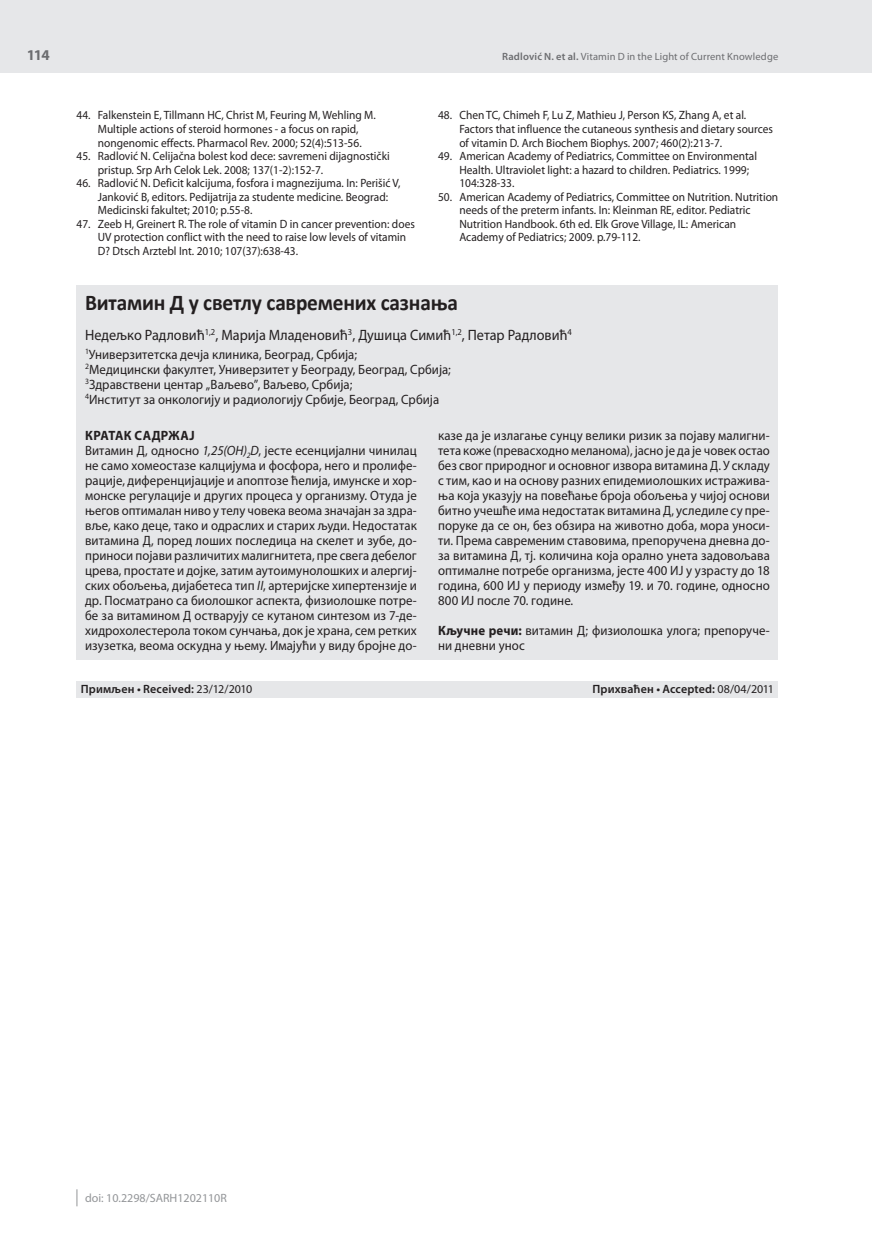
<style>
.page{position:relative;width:872px;height:1234px;background:#fff}
.page>*{position:absolute;margin:0;border:0;box-sizing:border-box;transform-origin:0 0}
.t1{font:700 22.5px "Calibri";letter-spacing:-.01em;color:#231f20;scale:.95 1}
.t2{font:15px "Myriad Pro";color:#231f20;scale:.95 1}
.t3{font:700 15px "Myriad Pro";color:#6c6d70}
.t4{font:13.5px/15px "Myriad Pro";letter-spacing:.005em;color:#231f20;scale:.95 1}
.t5{font:12px/13.5px "Myriad Pro";color:#231f20;scale:.95 1}
.t6{font:600 12px "Myriad Pro";letter-spacing:.01em;color:#231f20}
.t7{font:12px "Myriad Pro";color:#939598}
.t8{font:10.5px "Myriad Pro";letter-spacing:.01em;color:#6c6d70}
.s1{font-weight:600}
.s2{font-weight:700}
.s3{font-style:italic}
.s4{font-weight:400}
</style>
<div class="page">
<div style="left:0;top:0;width:872px;height:72px;background:#e6e7e9"></div>
<svg style="left:77px;top:1189px;width:1px;height:16px"></svg>
<div style="left:77px;top:422px;width:701px;height:237px;background:#e6e7e9"></div>
<div style="left:77px;top:285px;width:701px;height:137px;background:#e6e7e9"></div>
<div style="left:77px;top:680px;width:701px;height:17px;background:#e6e7e9"></div>
<p class="t3" style="left:27px;top:45px;width:24px">114</p>
<p class="t5" style="left:77px;top:108px;width:316px;text-align:center">44. Falkenstein E, Tillmann HC, Christ M, Feuring M, Wehling M.<br>Multiple actions of steroid hormones - a focus on rapid, nongenomic effects. Pharmacol Rev. 2000; 52(4):513-56.</p>
<p class="t5" style="left:98px;top:149px;width:309px;text-indent:-21px">45. Radlović N. Celijačna bolest kod dece: savremeni dijagnostički pristup. Srp Arh Celok Lek. 2008; 137(1-2):152-7.</p>
<p class="t5" style="left:98px;top:176px;width:320px;text-indent:-21px">46. Radlović N. Deficit kalcijuma, fosfora i magnezijuma. In: Perišić V,<br>Janković B, editors. Pedijatrija za studente medicine. Beograd:<br>Medicinski fakultet; 2010; p.55-8.</p>
<p class="t5" style="left:98px;top:216px;width:335px;text-indent:-21px">47. Zeeb H, Greinert R. The role of vitamin D in cancer prevention: does<br>UV protection conflict with the need to raise low levels of vitamin<br>D? Dtsch Arztebl Int. 2010; 107(37):638-43.</p>
<p class="t8" style="left:502px;top:50px;width:277px"><span class="s1">Radlović N. et al.</span> Vitamin D in the Light of Current Knowledge</p>
<p class="t5" style="left:459px;top:108px;width:332px;text-indent:-21px">48. Chen TC, Chimeh F, Lu Z, Mathieu J, Person KS, Zhang A, et al.<br>Factors that influence the cutaneous synthesis and dietary sources of vitamin D. Arch Biochem Biophys. 2007; 460(2):213-7.</p>
<p class="t5" style="left:459px;top:149px;width:315px;text-indent:-21px">49. American Academy of Pediatrics, Committee on Environmental<br>Health. Ultraviolet light: a hazard to children. Pediatrics. 1999;<br>104:328-33.</p>
<p class="t5" style="left:459px;top:189px;width:337px;text-indent:-21px">50. American Academy of Pediatrics, Committee on Nutrition. Nutrition needs of the preterm infants. In: Kleinman RE, editor. Pediatric Nutrition Handbook. 6th ed. Elk Grove Village, IL: American Academy of Pediatrics; 2009. p.79-112.</p>
<h1 class="t1" style="left:85px;top:288px;width:394px">Витамин Д у светлу савремених сазнања</h1>
<p class="t2" style="left:85px;top:325px;width:514px">Недељко Радловић<sup>1,2</sup>, Марија Младеновић<sup>3</sup>, Душица Симић<sup>1,2</sup>, Петар Радловић<sup>4</sup></p>
<p class="t4" style="left:85px;top:347px;width:386px"><sup>1</sup>Универзитетска дечја клиника, Београд, Србија;<br><sup>2</sup>Медицински факултет, Универзитет у Београду, Београд, Србија; <sup>3</sup>Здравствени центар „Ваљево”, Ваљево, Србија;<br><sup>4</sup>Институт за онкологију и радиологију Србије, Београд, Србија</p>
<p class="t4" style="left:85px;top:427px;width:351px"><span class="s2">КРАТАК САДРЖАЈ<br></span>Витамин Д, односно <span class="s3">1,25(OH)</span><sub>2</sub><span class="s3">D</span>, јесте есенцијални чинилац не само хомеостазе калцијума и фосфора, него и пролифе&shy;рације, диференцијације и апоптозе ћелија, имунске и хор&shy;монске регулације и других процеса у организму. Отуда је његов оптималан ниво у телу човека веома значајан за здра&shy;вље, како деце, тако и одраслих и старих људи. Недостатак витамина Д, поред лоших последица на скелет и зубе, до&shy;приноси појави различитих малигнитета, пре свега дебелог црева, простате и дојке, затим аутоимунолошких и алергиј&shy;ских обољења, дијабетеса тип <span class="s3">II</span>, артеријске хипертензије и др. Посматрано са биолошког аспекта, физиолошке потре&shy;бе за витамином Д остварују се кутаном синтезом из 7-де&shy;хидрохолестерола током сунчања, док је храна, сем ретких изузетка, веома оскудна у њему. Имајући у виду бројне до-</p>
<p class="t4" style="left:438px;top:427px;width:351px;text-align:justify">казе да је излагање сунцу велики ризик за појаву малигни&shy;тета коже (превасходно меланома), јасно је да је човек остао без свог природног и основног извора витамина Д. У складу с тим, као и на основу разних епидемиолошких истражива&shy;ња која указују на повећање броја обољења у чијој основи битно учешће има недостатак витамина Д, уследиле су пре&shy;поруке да се он, без обзира на животно доба, мора уноси&shy;ти. Према савременим ставовима, препоручена дневна до&shy;за витамина Д, тј. количина која орално унета задовољава оптималне потребе организма, јесте 400 ИЈ у узрасту до 18 година, 600 ИЈ у периоду између 19. и 70. године, односно 800 ИЈ после 70. године.</p>
<p class="t4" style="left:438px;top:622px;width:351px"><span class="s2">Кључне речи:</span> витамин Д; физиолошка улога; препоруче&shy;ни дневни унос</p>
<p class="t6" style="left:81px;top:681px;width:173px">Примљен • Received: <span class="s4">23/12/2010</span></p>
<p class="t6" style="left:592px;top:681px;width:183px">Прихваћен • Accepted: <span class="s4">08/04/2011</span></p>
<p class="t7" style="left:85px;top:1190px;width:143px">doi: 10.2298/SARH1202110R</p>
</div>
